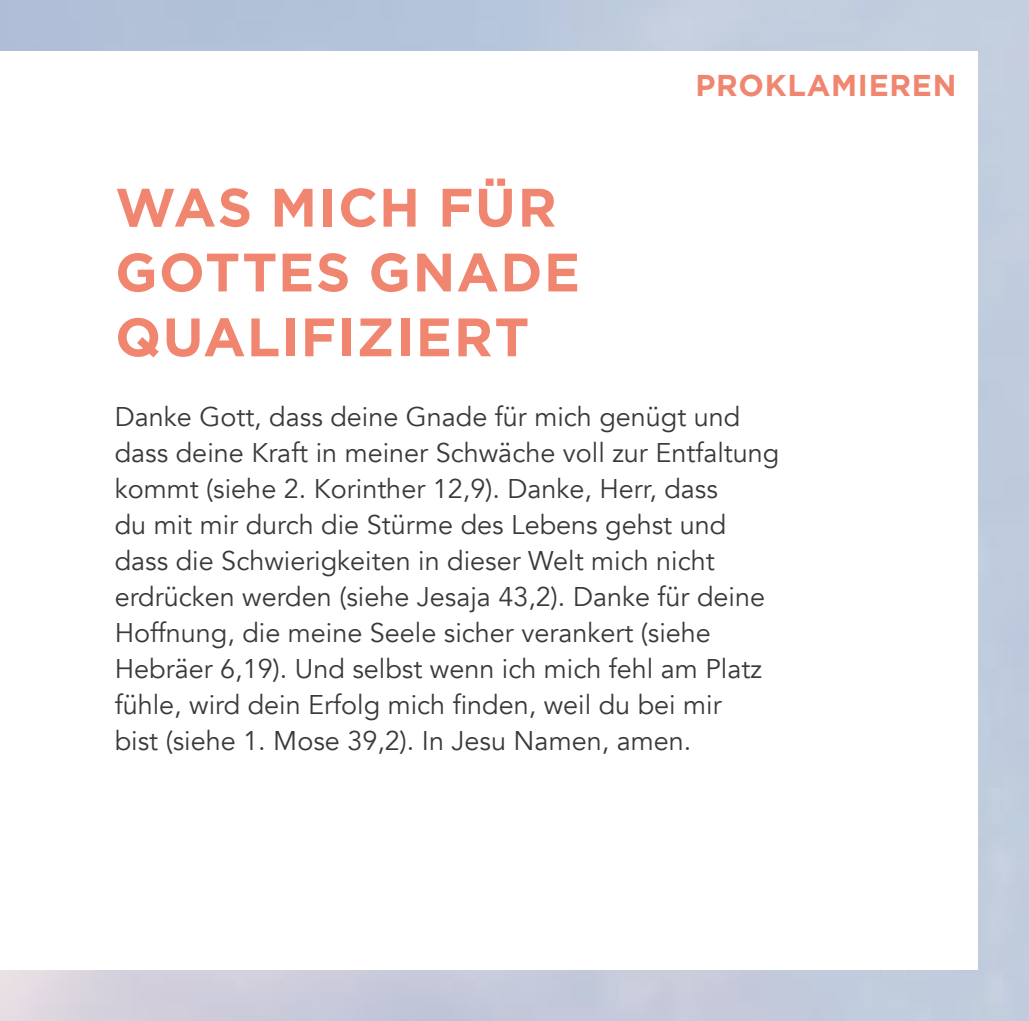
<style>
.page{position:relative;width:1029px;height:1021px;background:#fff}
.page>*{position:absolute;margin:0;border:0;box-sizing:border-box;transform-origin:0 0}
.t1{font:700 54px/64.8px "Gotham";letter-spacing:.025em;color:#f08670}
.t2{font:700 30px "Gotham";letter-spacing:.025em;color:#f08670}
.t3{font:27px/36px "Avenir";color:#3a3a39}
</style>
<div class="page">
<h1 class="t1" style="left:115px;top:174px;width:466px">WAS MICH FÜR<br>GOTTES GNADE<br>QUALIFIZIERT</h1>
<p class="t2" style="left:695px;top:68px;width:263px">PROKLAMIEREN</p>
<p class="t3" style="left:115px;top:399px;width:666px">Danke Gott, dass deine Gnade für mich genügt und dass deine Kraft in meiner Schwäche voll zur Entfaltung kommt (siehe 2. Korinther 12,9). Danke, Herr, dass<br>du mit mir durch die Stürme des Lebens gehst und dass die Schwierigkeiten in dieser Welt mich nicht erdrücken werden (siehe Jesaja 43,2). Danke für deine Hoffnung, die meine Seele sicher verankert (siehe Hebräer 6,19). Und selbst wenn ich mich fehl am Platz fühle, wird dein Erfolg mich finden, weil du bei mir<br>bist (siehe 1. Mose 39,2). In Jesu Namen, amen.</p>
</div>
